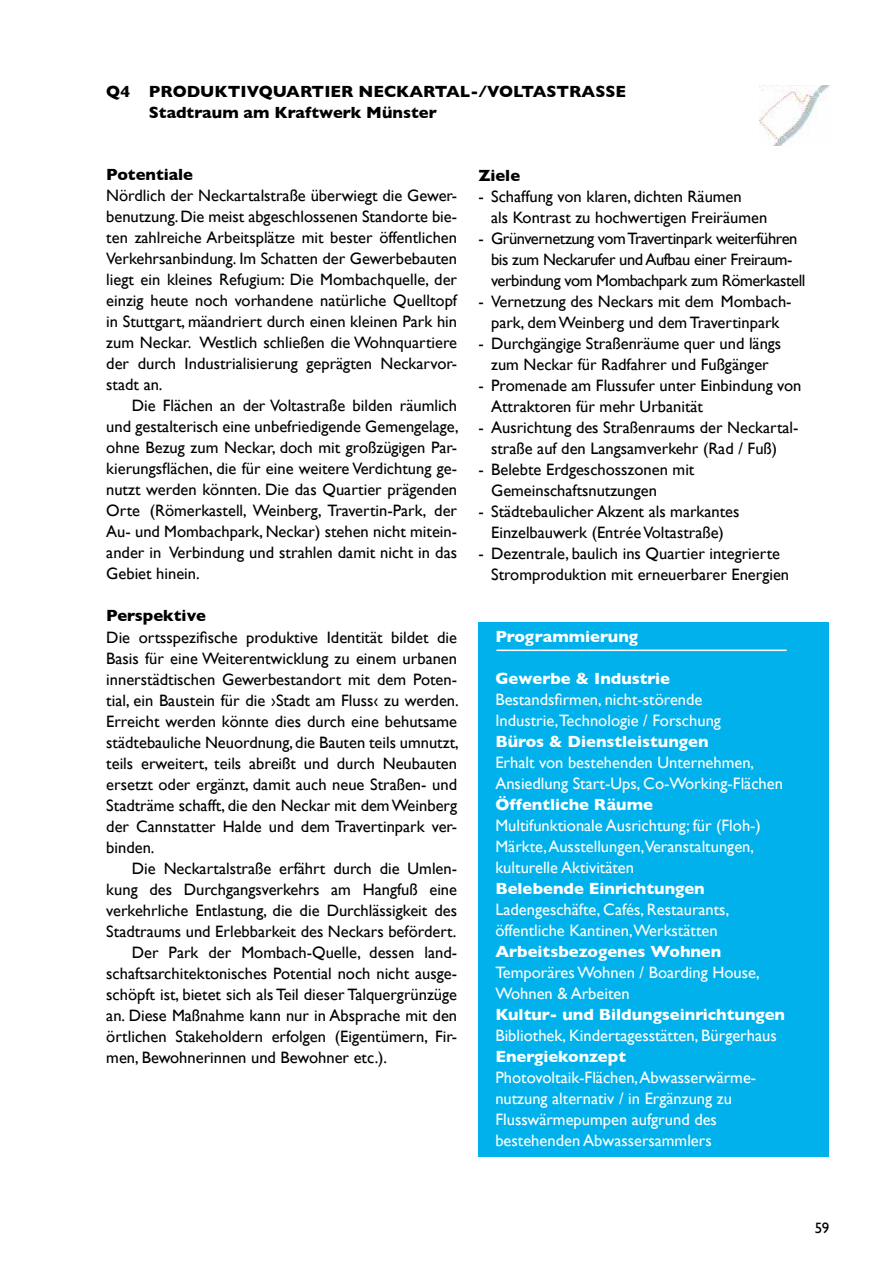
<style>
.page{position:relative;width:893px;height:1263px;background:#fff}
.page>*{position:absolute;margin:0;border:0;box-sizing:border-box;transform-origin:0 0}
.t1{font:16.5px/21px "Gill Sans";color:#000}
.t2{font:16.5px/21px "Gill Sans";color:#fff}
.t3{font:700 16.5px "Gill Sans";color:#fff}
.t4{font:16.5px/21px "Gill Sans";letter-spacing:-.025em;color:#000}
.t5{font:700 16.5px/21px "Gill Sans";color:#000}
.t6{font:15px "Gill Sans";color:#000}
</style>
<div class="page">
<div style="left:478px;top:622px;width:351px;height:535px;background:#00b1eb"></div>
<img style="left:759px;top:85px;width:70px;height:61px">
<hr style="left:496px;top:649px;width:291px;height:2px;background:#fff">
<p class="t5" style="left:149px;top:80px;width:479px;text-indent:-43px">Q4 PRODUKTIVQUARTIER NECKARTAL-/VOLTASTRASSE<br>Stadtraum am Kraftwerk Münster</p>
<p class="t5" style="left:106px;top:164px;width:88px">Potentiale</p>
<p class="t1" style="left:106px;top:185px;width:352px;text-align:justify">Nördlich der Neckartalstraße überwiegt die Gewer&shy;benutzung. Die meist abgeschlossenen Standorte bie&shy;ten zahlreiche Arbeitsplätze mit bester öffentlichen Verkehrsanbindung. Im Schatten der Gewerbebauten liegt ein kleines Refugium: Die Mombachquelle, der einzig heute noch vorhandene natürliche Quelltopf in Stuttgart, mäandriert durch einen kleinen Park hin zum Neckar. Westlich schließen die Wohnquartiere der durch Industrialisierung geprägten Neckarvor&shy;stadt an.</p>
<p class="t1" style="left:106px;top:395px;width:354px;text-align:justify;text-indent:26px">Die Flächen an der Voltastraße bilden räumlich und gestalterisch eine unbefriedigende Gemengelage, ohne Bezug zum Neckar, doch mit großzügigen Par&shy;kierungsflächen, die für eine weitere Verdichtung ge&shy;nutzt werden könnten. Die das Quartier prägenden Orte (Römerkastell, Weinberg, Travertin-Park, der Au- und Mombachpark, Neckar) stehen nicht mitein&shy;ander in Verbindung und strahlen damit nicht in das Gebiet hinein.</p>
<p class="t5" style="left:106px;top:605px;width:101px">Perspektive</p>
<p class="t1" style="left:106px;top:626px;width:354px;text-align:justify">Die ortsspezifische produktive Identität bildet die Basis für eine Weiterentwicklung zu einem urbanen innerstädtischen Gewerbestandort mit dem Poten&shy;tial, ein Baustein für die ›Stadt am Fluss‹ zu werden.<br>Erreicht werden könnte dies durch eine behutsame städtebauliche Neuordnung, die Bauten teils umnutzt, teils erweitert, teils abreißt und durch Neubauten ersetzt oder ergänzt, damit auch neue Straßen- und Stadträme schafft, die den Neckar mit dem Weinberg der Cannstatter Halde und dem Travertinpark ver&shy;binden.</p>
<p class="t1" style="left:132px;top:857px;width:327px">Die Neckartalstraße erfährt durch die Umlen-</p>
<p class="t1" style="left:106px;top:878px;width:352px">kung des Durchgangsverkehrs am Hangfuß eine</p>
<p class="t1" style="left:106px;top:899px;width:352px">verkehrliche Entlastung, die die Durchlässigkeit des</p>
<p class="t1" style="left:106px;top:920px;width:351px">Stadtraums und Erlebbarkeit des Neckars befördert.</p>
<p class="t1" style="left:132px;top:941px;width:327px">Der Park der Mombach-Quelle, dessen land-</p>
<p class="t1" style="left:106px;top:962px;width:352px">schaftsarchitektonisches Potential noch nicht ausge-</p>
<p class="t1" style="left:106px;top:983px;width:352px">schöpft ist, bietet sich als Teil dieser Talquergrünzüge</p>
<p class="t1" style="left:106px;top:1004px;width:352px">an. Diese Maßnahme kann nur in Absprache mit den</p>
<p class="t1" style="left:106px;top:1025px;width:352px">örtlichen Stakeholdern erfolgen (Eigentümern, Fir-</p>
<p class="t1" style="left:106px;top:1046px;width:282px">men, Bewohnerinnen und Bewohner etc.).</p>
<p class="t5" style="left:478px;top:164px;width:43px">Ziele</p>
<p class="t1" style="left:491px;top:185px;width:278px;text-indent:-13px">- Schaffung von klaren, dichten Räumen<br>als Kontrast zu hochwertigen Freiräumen</p>
<p class="t4" style="left:491px;top:227px;width:316px;text-indent:-13px">- Grünvernetzung vom Travertinpark weiterführen bis zum Neckarufer und Aufbau einer Freiraum&shy;verbindung vom Mombachpark zum Römerkastell</p>
<p class="t1" style="left:478px;top:290px;width:315px;text-align:center">- Vernetzung des Neckars mit dem Mombach&shy;park, dem Weinberg und dem Travertinpark</p>
<p class="t1" style="left:478px;top:332px;width:304px;text-align:center">- Durchgängige Straßenräume quer und längs zum Neckar für Radfahrer und Fußgänger</p>
<p class="t1" style="left:491px;top:374px;width:312px;text-indent:-13px">- Promenade am Flussufer unter Einbindung von<br>Attraktoren für mehr Urbanität</p>
<p class="t1" style="left:478px;top:416px;width:322px;text-align:center">- Ausrichtung des Straßenraums der Neckartal&shy;straße auf den Langsamverkehr (Rad / Fuß)</p>
<p class="t1" style="left:491px;top:458px;width:205px;text-indent:-13px">- Belebte Erdgeschosszonen mit<br>Gemeinschaftsnutzungen</p>
<p class="t1" style="left:478px;top:500px;width:263px;text-align:center">- Städtebaulicher Akzent als markantes<br>Einzelbauwerk (Entrée Voltastraße)</p>
<p class="t1" style="left:491px;top:542px;width:300px;text-indent:-13px">- Dezentrale, baulich ins Quartier integrierte<br>Stromproduktion mit erneuerbarer Energien</p>
<p class="t3" style="left:495px;top:623px;width:144px">Programmierung</p>
<p class="t3" style="left:495px;top:665px;width:176px">Gewerbe &amp; Industrie</p>
<p class="t2" style="left:495px;top:688px;width:227px">Bestandsfirmen, nicht-störende<br>Industrie,Technologie / Forschung</p>
<p class="t3" style="left:495px;top:728px;width:215px">Büros &amp; Dienstleistungen</p>
<p class="t2" style="left:495px;top:751px;width:289px">Erhalt von bestehenden Unternehmen,<br>Ansiedlung Start-Ups, Co-Working-Flächen</p>
<p class="t3" style="left:495px;top:791px;width:159px">Öffentliche Räume</p>
<p class="t2" style="left:495px;top:814px;width:267px">Multifunktionale Ausrichtung; für (Floh-)<br>Märkte, Ausstellungen,Veranstaltungen, kulturelle Aktivitäten</p>
<p class="t3" style="left:495px;top:875px;width:211px">Belebende Einrichtungen</p>
<p class="t2" style="left:495px;top:898px;width:235px">Ladengeschäfte, Cafés, Restaurants, öffentliche Kantinen,Werkstätten</p>
<p class="t3" style="left:495px;top:938px;width:227px">Arbeitsbezogenes Wohnen</p>
<p class="t2" style="left:495px;top:962px;width:266px">Temporäres Wohnen / Boarding House,<br>Wohnen &amp; Arbeiten</p>
<p class="t3" style="left:495px;top:1001px;width:291px">Kultur- und Bildungseinrichtungen</p>
<p class="t2" style="left:495px;top:1025px;width:283px">Bibliothek, Kindertagesstätten, Bürgerhaus</p>
<p class="t3" style="left:495px;top:1043px;width:132px">Energiekonzept</p>
<p class="t2" style="left:495px;top:1067px;width:262px">Photovoltaik-Flächen, Abwasserwärme&shy;nutzung alternativ / in Ergänzung zu Flusswärmepumpen aufgrund des bestehenden Abwassersammlers</p>
<p class="t6" style="left:815px;top:1219px;width:16px">59</p>
</div>
